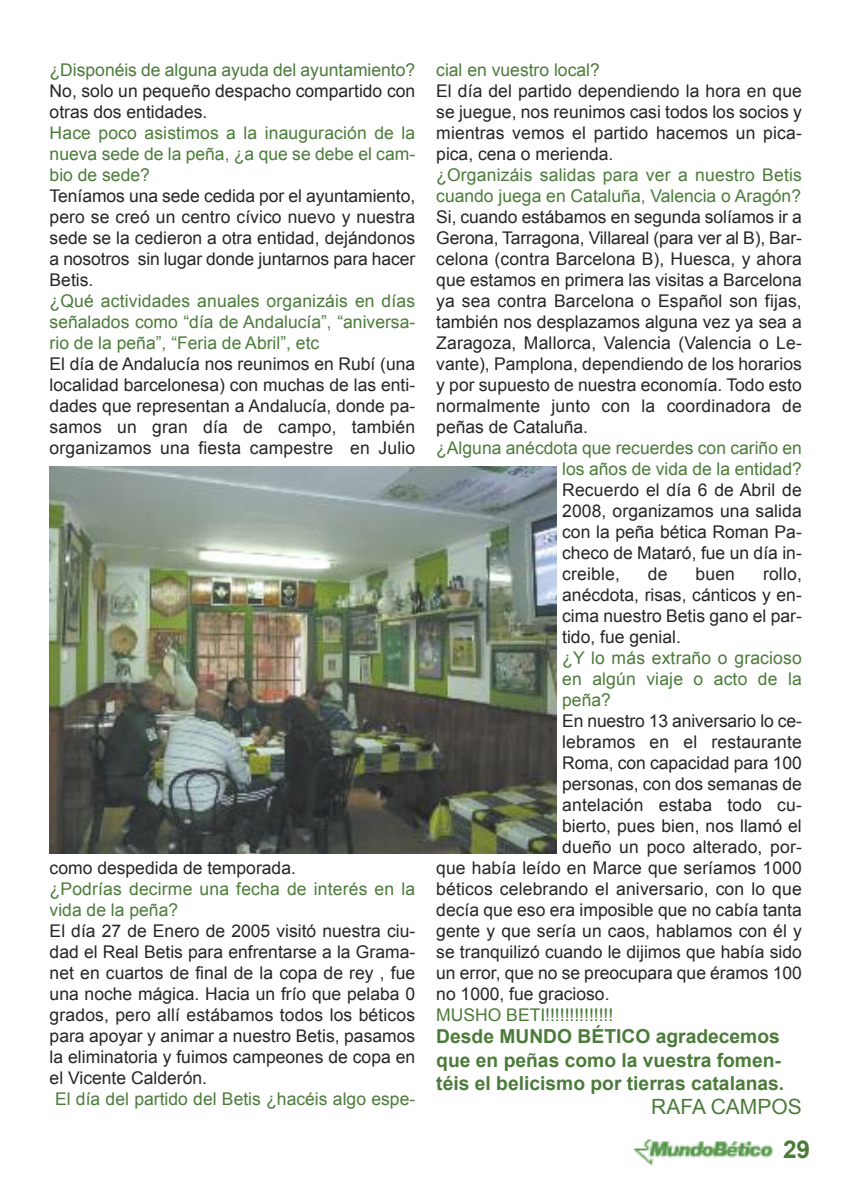
<style>
.page{position:relative;width:844px;height:1191px;background:#fff}
.page>*{position:absolute;margin:0;border:0;box-sizing:border-box;transform-origin:0 0}
.t1{font:700 24.5px "Arial";color:#4b7b3a}
.t2{font:21px "Arial";color:#4b7b3a}
.t3{font:700 19.25px/23.1px "Arial";color:#4b7b3a}
.t4{font:17.5px/21px "Arial";color:#272627;text-align:justify}
.t5{font:17.5px/21px "Arial";color:#4b7b3a;text-align:justify}
</style>
<div class="page">
<img style="left:632px;top:1139px;width:142px;height:27px">
<img style="left:50px;top:466px;width:506px;height:387px">
<p class="t5" style="left:50px;top:59px;width:367px">¿Disponéis de alguna ayuda del ayuntamiento?</p>
<p class="t4" style="left:50px;top:80px;width:367px">No, solo un pequeño despacho compartido con otras dos entidades.</p>
<p class="t5" style="left:50px;top:122px;width:367px">Hace poco asistimos a la inauguración de la nueva sede de la peña, ¿a que se debe el cam&shy;bio de sede?</p>
<p class="t4" style="left:50px;top:185px;width:367px">Teníamos una sede cedida por el ayuntamiento, pero se creó un centro cívico nuevo y nuestra sede se la cedieron a otra entidad, dejándonos a nosotros sin lugar donde juntarnos para hacer Betis.</p>
<p class="t5" style="left:50px;top:290px;width:367px">¿Qué actividades anuales organizáis en días señalados como “día de Andalucía”, “aniversa&shy;rio de la peña”, “Feria de Abril”, etc</p>
<p class="t4" style="left:50px;top:353px;width:367px">El día de Andalucía nos reunimos en Rubí (una localidad barcelonesa) con muchas de las enti&shy;dades que representan a Andalucía, donde pa&shy;samos un gran día de campo, también organizamos una fiesta campestre en Julio</p>
<p class="t4" style="left:50px;top:857px;width:248px">como despedida de temporada.</p>
<p class="t5" style="left:50px;top:878px;width:367px">¿Podrías decirme una fecha de interés en la vida de la peña?</p>
<p class="t4" style="left:50px;top:920px;width:367px">El día 27 de Enero de 2005 visitó nuestra ciu&shy;dad el Real Betis para enfrentarse a la Grama&shy;net en cuartos de final de la copa de rey , fue una noche mágica. Hacia un frío que pelaba 0 grados, pero allí estábamos todos los béticos para apoyar y animar a nuestro Betis, pasamos la eliminatoria y fuimos campeones de copa en el Vicente Calderón.</p>
<p class="t5" style="left:55px;top:1088px;width:361px">El día del partido del Betis ¿hacéis algo espe-</p>
<p class="t5" style="left:436px;top:59px;width:165px">cial en vuestro local?</p>
<p class="t4" style="left:436px;top:80px;width:367px">El día del partido dependiendo la hora en que se juegue, nos reunimos casi todos los socios y mientras vemos el partido hacemos un pica&shy;pica, cena o merienda.</p>
<p class="t5" style="left:436px;top:164px;width:367px">¿Organizáis salidas para ver a nuestro Betis cuando juega en Cataluña, Valencia o Aragón?</p>
<p class="t4" style="left:436px;top:206px;width:367px">Si, cuando estábamos en segunda solíamos ir a Gerona, Tarragona, Villareal (para ver al B), Bar&shy;celona (contra Barcelona B), Huesca, y ahora que estamos en primera las visitas a Barcelona ya sea contra Barcelona o Español son fijas, también nos desplazamos alguna vez ya sea a Zaragoza, Mallorca, Valencia (Valencia o Le&shy;vante), Pamplona, dependiendo de los horarios y por supuesto de nuestra economía. Todo esto normalmente junto con la coordinadora de peñas de Cataluña.</p>
<p class="t5" style="left:436px;top:437px;width:367px;text-align:right">¿Alguna anécdota que recuerdes con cariño en los años de vida de la entidad?</p>
<p class="t4" style="left:562px;top:479px;width:241px">Recuerdo el día 6 de Abril de 2008, organizamos una salida con la peña bética Roman Pa&shy;checo de Mataró, fue un día in&shy;creible,</p>
<p class="t4" style="left:562px;top:563px;width:241px;text-indent:201px">rollo, anécdota, risas, cánticos y en&shy;cima nuestro Betis gano el par&shy;tido, fue genial.</p>
<p class="t5" style="left:562px;top:647px;width:241px">¿Y lo más extraño o gracioso en algún viaje o acto de la peña?</p>
<p class="t4" style="left:562px;top:710px;width:241px">En nuestro 13 aniversario lo ce-</p>
<p class="t4" style="left:562px;top:731px;width:241px">lebramos en el restaurante</p>
<p class="t4" style="left:562px;top:752px;width:241px">Roma, con capacidad para 100</p>
<p class="t4" style="left:562px;top:773px;width:241px">personas, con dos semanas de</p>
<p class="t4" style="left:562px;top:794px;width:241px">antelación estaba todo cu-</p>
<p class="t4" style="left:562px;top:815px;width:241px">bierto, pues bien, nos llamó el</p>
<p class="t4" style="left:562px;top:836px;width:241px">dueño un poco alterado, por-</p>
<p class="t4" style="left:436px;top:857px;width:367px">que había leído en Marce que seríamos 1000</p>
<p class="t4" style="left:436px;top:878px;width:367px">béticos celebrando el aniversario, con lo que</p>
<p class="t4" style="left:436px;top:899px;width:367px">decía que eso era imposible que no cabía tanta</p>
<p class="t4" style="left:436px;top:920px;width:367px">gente y que sería un caos, hablamos con él y</p>
<p class="t4" style="left:436px;top:941px;width:367px">se tranquilizó cuando le dijimos que había sido</p>
<p class="t4" style="left:436px;top:962px;width:367px">un error, que no se preocupara que éramos 100</p>
<p class="t4" style="left:436px;top:983px;width:175px">no 1000, fue gracioso.</p>
<p class="t5" style="left:436px;top:1004px;width:178px">MUSHO BETI!!!!!!!!!!!!!!</p>
<p class="t3" style="left:436px;top:1025px;width:349px">Desde MUNDO BÉTICO agradecemos que en peñas como la vuestra fomen&shy;téis el belicismo por tierras catalanas.</p>
<p class="t2" style="left:651px;top:1095px;width:152px">RAFA CAMPOS</p>
<p class="t4" style="left:647px;top:563px;width:21px">de</p>
<p class="t4" style="left:695px;top:563px;width:41px">buen</p>
<h1 class="t1" style="left:782px;top:1135px;width:29px">29</h1>
</div>
